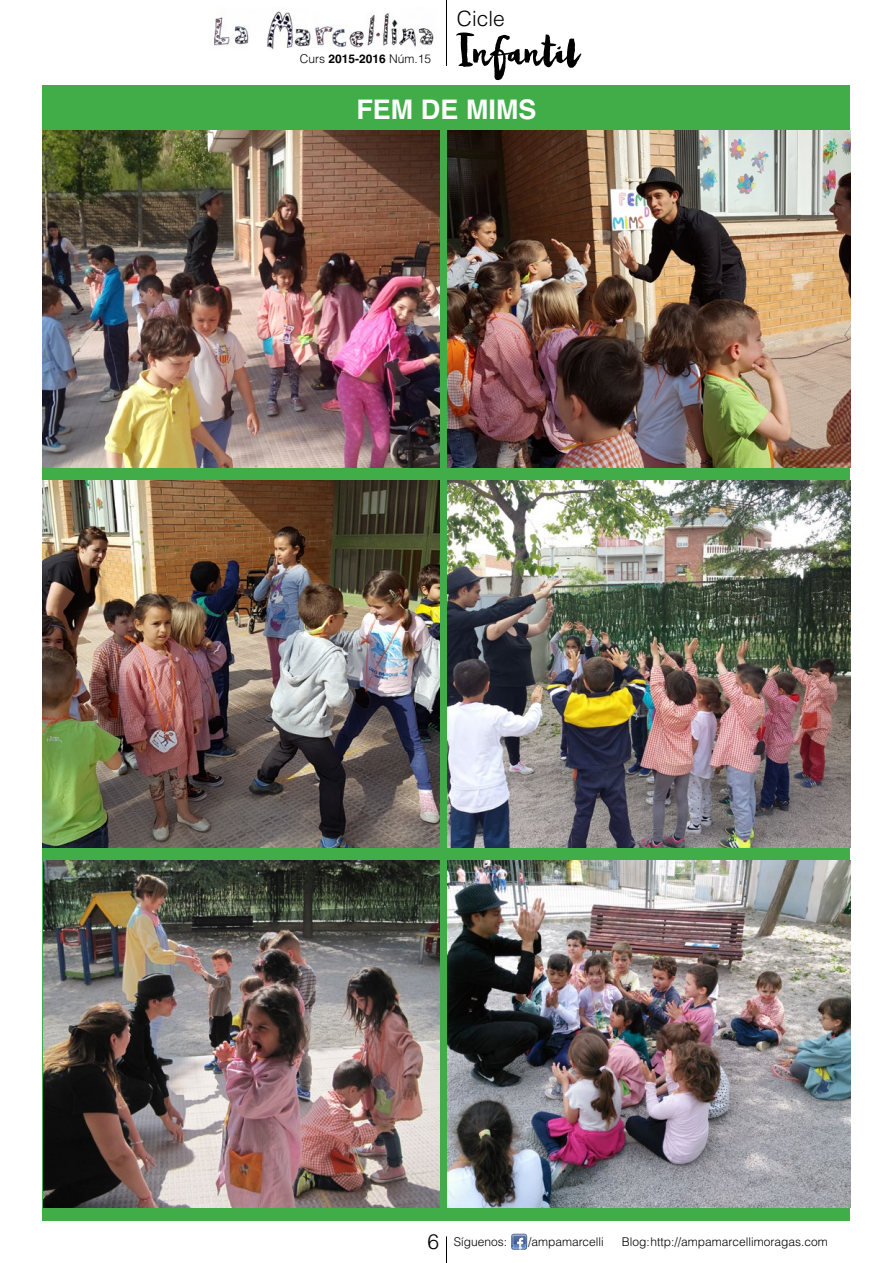
<style>
.page{position:relative;width:893px;height:1263px;background:#fff}
.page>*{position:absolute;margin:0;border:0;box-sizing:border-box;transform-origin:0 0}
.t1{font:54px "Snowberry";color:#000}
.t2{font:700 27px "Helvetica";color:#fff}
.t3{font:300 21px "Helvetica";color:#000}
.t4{font:300 12px "Helvetica";color:#000}
.s1{font-weight:700}
.s2{font-size:21px}
</style>
<div class="page">
<img style="left:214px;top:11px;width:220px;height:39px">
<hr style="left:446px;top:0;width:1px;height:66px;background:#000">
<svg style="left:446px;top:1236px;width:1px;height:27px"></svg>
<svg style="left:511px;top:1234px;width:16px;height:16px"></svg>
<div style="left:43px;top:85px;width:807px;height:1135px;background:#41ad49"></div>
<img style="left:43px;top:131px;width:396px;height:337px">
<img style="left:448px;top:131px;width:402px;height:337px">
<img style="left:43px;top:480px;width:396px;height:367px">
<img style="left:448px;top:480px;width:402px;height:367px">
<img style="left:44px;top:860px;width:395px;height:348px">
<img style="left:448px;top:860px;width:402px;height:348px">
<h3 class="t3" style="left:457px;top:5px;width:49px">Cicle</h3>
<h1 class="t1" style="left:457px;top:13px;width:124px">Infantil</h1>
<h2 class="t2" style="left:356px;top:93px;width:182px">FEM DE MIMS</h2>
<p class="t4" style="left:300px;top:51px;width:133px">Curs <span class="s1">2015-2016</span> Núm.15</p>
<p class="t4" style="left:427px;top:1234px;width:81px"><span class="s2">6</span> Síguenos:</p>
<p class="t4" style="left:528px;top:1234px;width:77px">/ampamarcelli</p>
<p class="t4" style="left:622px;top:1234px;width:208px">Blog:http://ampamarcellimoragas.com</p>
</div>
